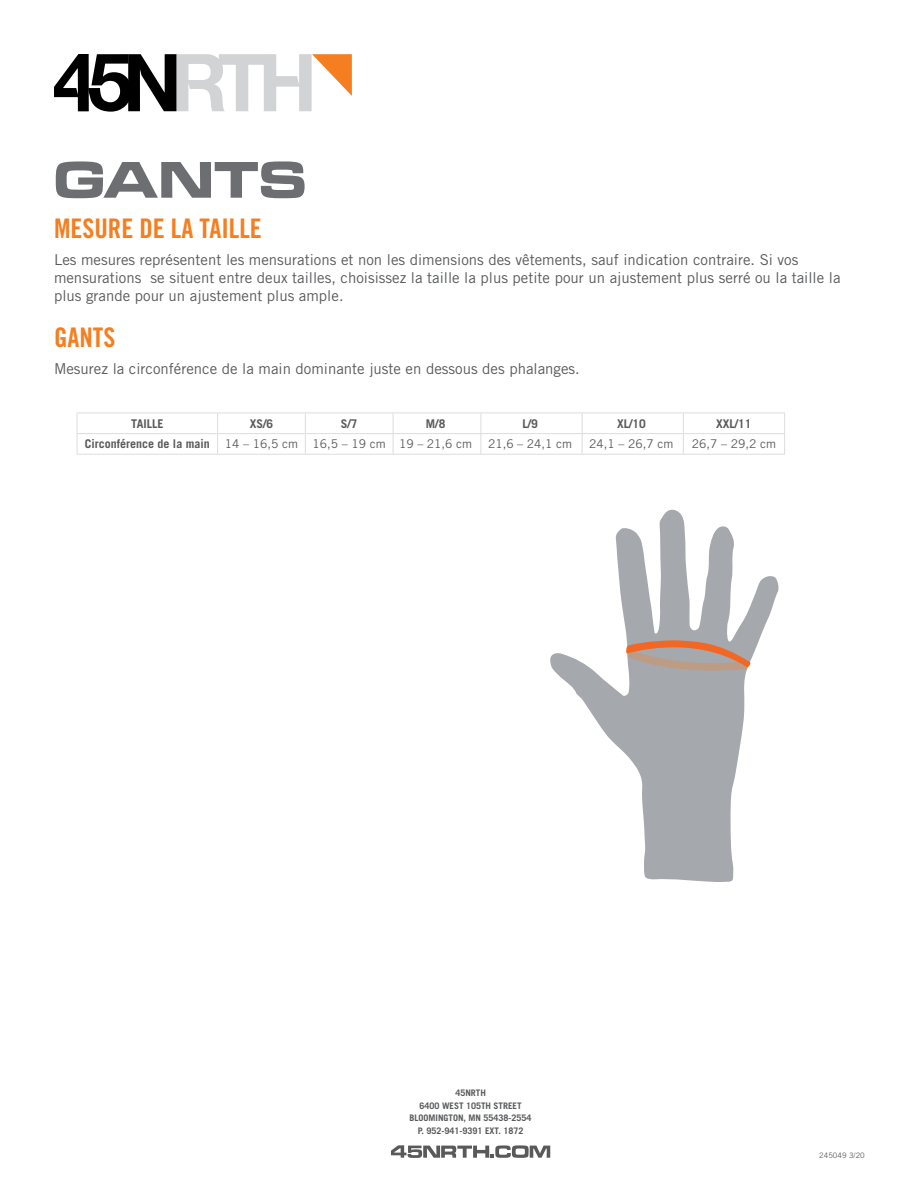
<style>
.page{position:relative;width:918px;height:1188px;background:#fff}
.page>*{position:absolute;margin:0;border:0;box-sizing:border-box;transform-origin:0 0}
.t1{font:700 53.55px "Microgramma Ext D";letter-spacing:.03em;color:#6d6e71}
.t2{font:27px "Trade Gothic LT Std Bd Cn 20";color:#f57e20}
.t3{font:15px/18px "Trade Gothic LT Std";color:#58595b}
.t4{font:12px "Trade Gothic LT Std";color:#58595b}
.t5{font:700 12px "Trade Gothic LT Std";color:#58595b}
.t6{font:700 9px/12.6px "Trade Gothic LT Std";color:#58595b;text-align:center}
.t7{font:7.5px "Trade Gothic LT Std";color:#58595b}
</style>
<div class="page">
<svg style="left:54px;top:54px;width:298px;height:58px"></svg>
<svg style="left:391px;top:1145px;width:159px;height:13px"></svg>
<svg style="left:550px;top:509px;width:229px;height:373px"></svg>
<svg style="left:626px;top:633px;width:126px;height:38px;background:#b99c8e"></svg>
<hr style="left:77px;top:413px;width:141px;height:1px;background:#dcddde">
<hr style="left:218px;top:413px;width:87px;height:1px;background:#dcddde">
<hr style="left:305px;top:413px;width:88px;height:1px;background:#dcddde">
<hr style="left:393px;top:413px;width:88px;height:1px;background:#dcddde">
<hr style="left:481px;top:413px;width:101px;height:1px;background:#dcddde">
<hr style="left:582px;top:413px;width:101px;height:1px;background:#dcddde">
<hr style="left:683px;top:413px;width:102px;height:1px;background:#dcddde">
<hr style="left:77px;top:433px;width:141px;height:1px;background:#dcddde">
<svg style="left:77px;top:413px;width:1px;height:41px"></svg>
<hr style="left:218px;top:433px;width:87px;height:1px;background:#dcddde">
<svg style="left:217px;top:414px;width:1px;height:40px"></svg>
<hr style="left:305px;top:433px;width:88px;height:1px;background:#dcddde">
<svg style="left:305px;top:414px;width:1px;height:40px"></svg>
<hr style="left:393px;top:433px;width:88px;height:1px;background:#dcddde">
<svg style="left:393px;top:413px;width:1px;height:41px"></svg>
<hr style="left:481px;top:433px;width:101px;height:1px;background:#dcddde">
<svg style="left:480px;top:414px;width:1px;height:40px"></svg>
<hr style="left:582px;top:433px;width:101px;height:1px;background:#dcddde">
<svg style="left:582px;top:413px;width:1px;height:41px"></svg>
<hr style="left:683px;top:433px;width:102px;height:1px;background:#dcddde">
<svg style="left:683px;top:414px;width:1px;height:40px"></svg>
<svg style="left:784px;top:414px;width:1px;height:40px"></svg>
<hr style="left:77px;top:454px;width:141px;height:1px;background:#dcddde">
<hr style="left:218px;top:454px;width:87px;height:1px;background:#dcddde">
<hr style="left:305px;top:454px;width:88px;height:1px;background:#dcddde">
<hr style="left:393px;top:454px;width:88px;height:1px;background:#dcddde">
<hr style="left:481px;top:454px;width:101px;height:1px;background:#dcddde">
<hr style="left:582px;top:454px;width:101px;height:1px;background:#dcddde">
<hr style="left:683px;top:454px;width:102px;height:1px;background:#dcddde">
<h1 class="t1" style="left:54px;top:144px;width:253px">GANTS</h1>
<h2 class="t2" style="left:54px;top:212px;width:209px">MESURE DE LA TAILLE</h2>
<p class="t3" style="left:54px;top:250px;width:788px">Les mesures représentent les mensurations et non les dimensions des vêtements, sauf indication contraire. Si vos mensurations se situent entre deux tailles, choisissez la taille la plus petite pour un ajustement plus serré ou la taille la plus grande pour un ajustement plus ample.</p>
<h2 class="t2" style="left:54px;top:321px;width:63px">GANTS</h2>
<p class="t3" style="left:54px;top:359px;width:527px">Mesurez la circonférence de la main dominante juste en dessous des phalanges.</p>
<p class="t5" style="left:131px;top:416px;width:34px">TAILLE</p>
<p class="t5" style="left:250px;top:416px;width:25px">XS/6</p>
<p class="t5" style="left:341px;top:416px;width:18px">S/7</p>
<p class="t5" style="left:426px;top:416px;width:21px">M/8</p>
<p class="t5" style="left:522px;top:416px;width:17px">L/9</p>
<p class="t5" style="left:617px;top:416px;width:30px">XL/10</p>
<p class="t5" style="left:716px;top:416px;width:37px">XXL/11</p>
<p class="t5" style="left:85px;top:437px;width:126px">Circonférence de la main</p>
<p class="t4" style="left:225px;top:437px;width:249px">14 – 16,5 cm 16,5 – 19 cm 19 – 21,6 cm</p>
<p class="t4" style="left:488px;top:437px;width:86px">21,6 – 24,1 cm</p>
<p class="t4" style="left:589px;top:437px;width:86px">24,1 – 26,7 cm</p>
<p class="t4" style="left:692px;top:437px;width:86px">26,7 – 29,2 cm</p>
<p class="t6" style="left:410px;top:1086px;width:124px">45NRTH<br>6400 WEST 105TH STREET<br>BLOOMINGTON, MN 55438-2554<br>P. 952-941-9391 EXT. 1872</p>
<p class="t7" style="left:819px;top:1151px;width:47px">245049 3/20</p>
</div>
